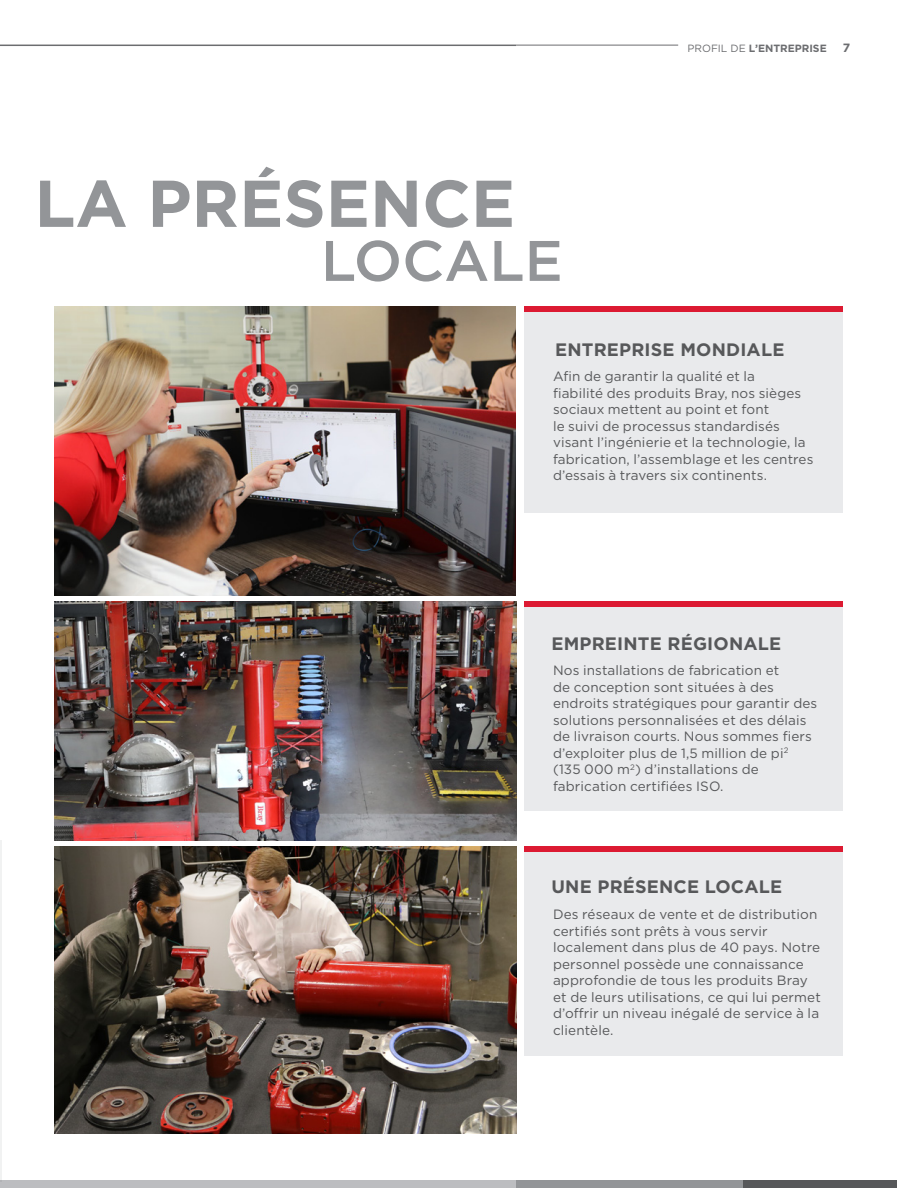
<style>
.page{position:relative;width:897px;height:1188px;background:#fff}
.page>*{position:absolute;margin:0;border:0;box-sizing:border-box;transform-origin:0 0}
.t1{font:700 66px "Gotham";color:#939598}
.t2{font:500 57px "Gotham";color:#939598}
.Header_90pt{font:700 18px "Gotham";letter-spacing:.01em;color:#57585a}
.t3{font:13.5px/16.5px "Gotham";letter-spacing:.01em;color:#57585a}
.t4{font:700 12px "Gotham";color:#6c6d70}
.t5{font:700 10.5px "Gotham";color:#6c6d70}
.s1{font-weight:400}
</style>
<div class="page">
<div style="left:0;top:1180px;width:516px;height:8px;background:#bcbdc0"></div>
<div style="left:516px;top:1180px;width:227px;height:8px;background:#939598"></div>
<div style="left:743px;top:1180px;width:153px;height:8px;background:#57585a"></div>
<hr style="left:516px;top:45px;width:162px;height:1px;background:#6c6d70">
<hr style="left:0;top:45px;width:516px;height:1px;background:#6c6d70">
<hr style="left:0;top:840px;width:1px;height:342px;background:#bcbdc0">
<img style="left:54px;top:601px;width:462px;height:240px">
<img style="left:54px;top:307px;width:461px;height:288px">
<img style="left:54px;top:846px;width:462px;height:288px">
<div style="left:524px;top:307px;width:318px;height:206px;background:#e6e7e9"></div>
<div style="left:524px;top:601px;width:318px;height:210px;background:#e6e7e9"></div>
<div style="left:524px;top:846px;width:318px;height:210px;background:#e6e7e9"></div>
<div style="left:524px;top:601px;width:318px;height:6px;background:#dc1a32"></div>
<div style="left:524px;top:307px;width:318px;height:5px;background:#dc1a32"></div>
<div style="left:524px;top:846px;width:318px;height:6px;background:#dc1a32"></div>
<p class="t1" style="left:34px;top:160px;width:482px">LA PRÉSENCE</p>
<p class="t2" style="left:321px;top:223px;width:243px">LOCALE</p>
<p class="t5" style="left:687px;top:42px;width:141px"><span class="s1">PROFIL DE</span> L’ENTREPRISE</p>
<p class="t4" style="left:842px;top:40px;width:9px">7</p>
<p class="Header_90pt" style="left:555px;top:338px;width:231px">ENTREPRISE MONDIALE</p>
<p class="t3" style="left:553px;top:368px;width:262px">Afin de garantir la qualité et la<br>fiabilité des produits Bray, nos sièges sociaux mettent au point et font<br>le suivi de processus standardisés visant l’ingénierie et la technologie, la fabrication, l’assemblage et les centres d’essais à travers six continents.</p>
<p class="Header_90pt" style="left:551px;top:632px;width:231px">EMPREINTE RÉGIONALE</p>
<p class="t3" style="left:553px;top:662px;width:266px">Nos installations de fabrication et<br>de conception sont situées à des endroits stratégiques pour garantir des solutions personnalisées et des délais de livraison courts. Nous sommes fiers d’exploiter plus de 1,5 million de pi<sup>2 </sup>(135 000 m<sup>2</sup>) d’installations de fabrication certifiées ISO.</p>
<p class="Header_90pt" style="left:551px;top:875px;width:232px">UNE PRÉSENCE LOCALE</p>
<p class="t3" style="left:553px;top:906px;width:269px">Des réseaux de vente et de distribution certifiés sont prêts à vous servir localement dans plus de 40 pays. Notre personnel possède une connaissance approfondie de tous les produits Bray et de leurs utilisations, ce qui lui permet d’offrir un niveau inégalé de service à la clientèle.</p>
</div>
